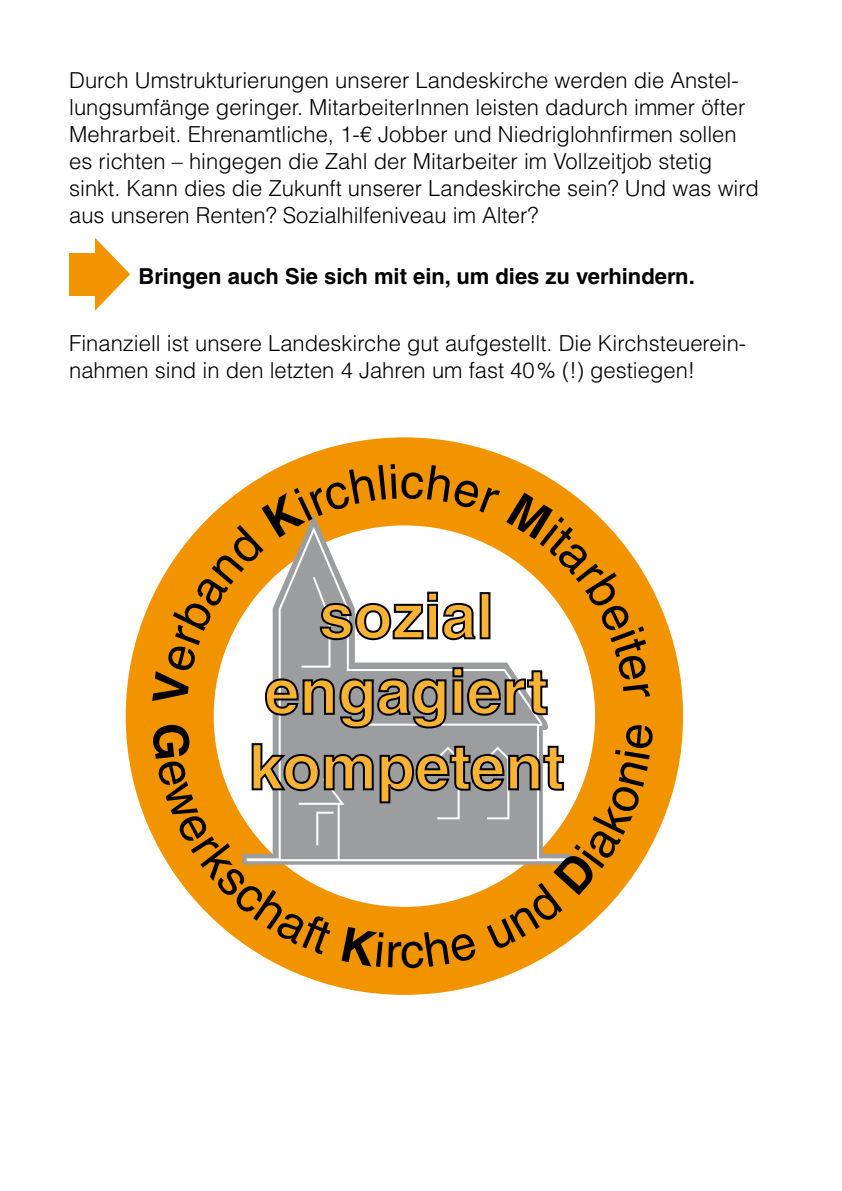
<style>
.page{position:relative;width:842px;height:1191px;background:#fff}
.page>*{position:absolute;margin:0;border:0;box-sizing:border-box;transform-origin:0 0}
.t1{font:700 63px/75.4px "Helvetica LT Std";color:#f8b334;text-align:center}
.t2{font:300 22px/27px "Helvetica LT Std";color:#000}
.t3{font:700 22px "Helvetica LT Std";color:#000}
</style>
<div class="page">
<svg style="left:126px;top:437px;width:557px;height:558px"></svg>
<div style="left:69px;top:253px;width:34px;height:42px;background:#f29400"></div>
<svg style="left:95px;top:238px;width:35px;height:73px"></svg>
<svg style="left:151px;top:464px;width:502px;height:504px"></svg>
<p class="t2" style="left:69px;top:66px;width:691px">Durch Umstrukturierungen unserer Landeskirche werden die Anstel&shy;lungsumfänge geringer. MitarbeiterInnen leisten dadurch immer öfter Mehrarbeit. Ehrenamtliche, 1-€ Jobber und Niedriglohnfirmen sollen es richten – hingegen die Zahl der Mitarbeiter im Vollzeitjob stetig sinkt. Kann dies die Zukunft unserer Landeskirche sein? Und was wird aus unseren Renten? Sozialhilfeniveau im Alter?</p>
<p class="t3" style="left:139px;top:263px;width:558px">Bringen auch Sie sich mit ein, um dies zu verhindern.</p>
<p class="t2" style="left:69px;top:329px;width:679px">Finanziell ist unsere Landeskirche gut aufgestellt. Die Kirchsteuerein&shy;nahmen sind in den letzten 4 Jahren um fast 40% (!) gestiegen!</p>
<h1 class="t1" style="left:248px;top:577px;width:318px">sozial engagiert kompetent</h1>
</div>
